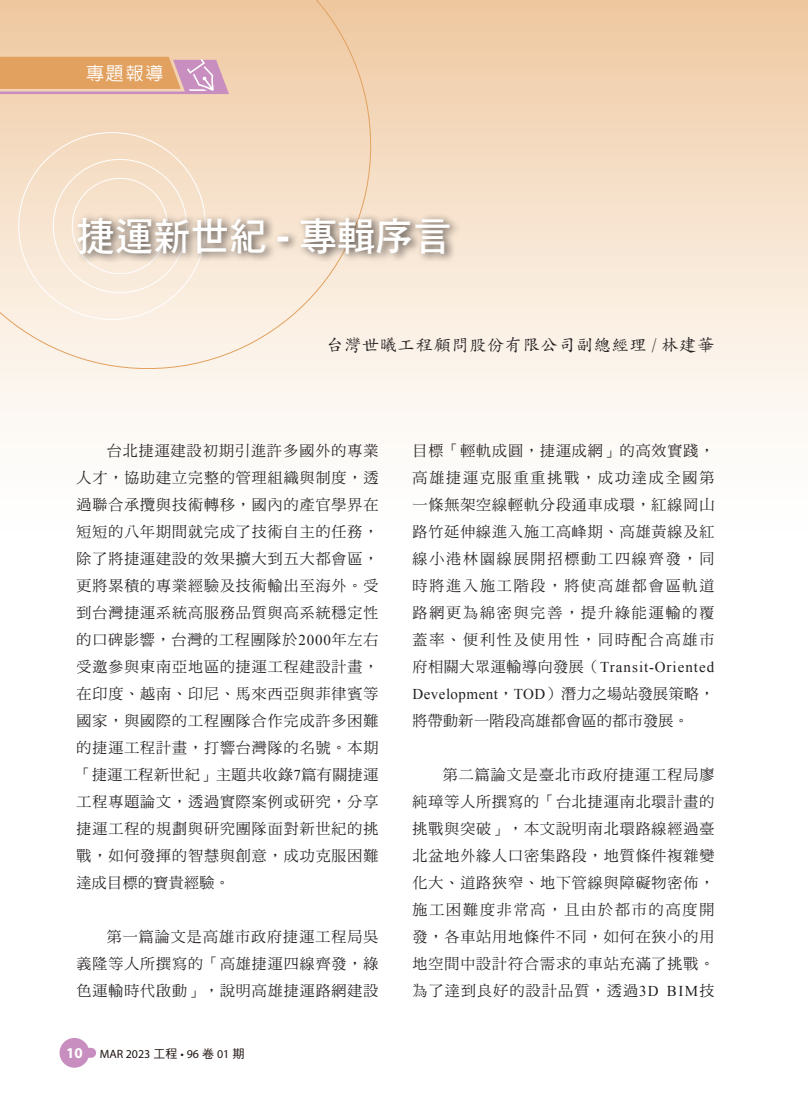
<style>
.page{position:relative;width:808px;height:1106px;background:#fff}
.page>*{position:absolute;margin:0;border:0;box-sizing:border-box;transform-origin:0 0}
.t1{font:39px "DF Hei Std W7";color:#fff}
.t2{font:500 18px "AR Hei B5";color:#fff}
.t3{font:17.25px "DF Kai Shu Std W5";letter-spacing:.035em;color:#231f20}
.t4{font:15px/27px "DF Ming Std W5";letter-spacing:.065em;color:#231f20;text-align:justify}
.t5{font:15px/27px "Times New Roman";letter-spacing:.035em;color:#231f20}
.t6{font:15px "DF Ming Std W5";letter-spacing:.025em;color:#231f20}
.t7{font:12px "Myriad Pro";color:#211613}
.s1{font-family:"Helvetica";font-weight:700}
.s2{font-family:"Times New Roman"}
.s3{font-weight:700;font-size:15px;color:#fff}
.s4{font-family:"DF Hei Std W5"}
.s5{font-family:"DF Ming Std W5"}
</style>
<div class="page">
<div style="left:0;top:0;width:808px;height:614px;background:linear-gradient(to bottom,#f0cda8,#fff)"></div>
<div style="left:60px;top:1037px;width:29px;height:30px;background:#c78ebf;border-radius:50%"></div>
<div style="left:70px;top:1047px;width:26px;height:10px;background:#c78ebf;border-radius:5px"></div>
<svg style="left:0;top:0;width:371px;height:369px;background:#f3dac2"></svg>
<div style="left:74px;top:212px;width:387px;height:52px;background:#231f20;opacity:.75"></div>
<p class="t2" style="left:86px;top:64px;width:79px">專題報導</p>
<h1 class="t1" style="left:77px;top:215px;width:377px">捷運新世紀 <span class="s1">-</span> 專輯序言</h1>
<p class="t3" style="left:327px;top:336px;width:389px">台灣世曦工程顧問股份有限公司副總經理 / 林建華</p>
<p class="t4" style="left:77px;top:437px;width:303px;text-indent:30px">台北捷運建設初期引進許多國外的專業人才，協助建立完整的管理組織與制度，透過聯合承攬與技術轉移，國內的產官學界在短短的八年期間就完成了技術自主的任務，除了將捷運建設的效果擴大到五大都會區，更將累積的專業經驗及技術輸出至海外。受到台灣捷運系統高服務品質與高系統穩定性的口碑影響，台灣的工程團隊於<span class="s2">2000</span>年左右受邀參與東南亞地區的捷運工程建設計畫，在印度、越南、印尼、馬來西亞與菲律賓等國家，與國際的工程團隊合作完成許多困難的捷運工程計畫，打響台灣隊的名號。本期「捷運工程新世紀」主題共收錄<span class="s2">7</span>篇有關捷運工程專題論文，透過實際案例或研究，分享捷運工程的規劃與研究團隊面對新世紀的挑戰，如何發揮的智慧與創意，成功克服困難達成目標的寶貴經驗。</p>
<p class="t4" style="left:77px;top:923px;width:303px;text-indent:30px">第一篇論文是高雄市政府捷運工程局吳義隆等人所撰寫的「高雄捷運四線齊發，綠色運輸時代啟動」，說明高雄捷運路網建設</p>
<p class="t7" style="left:66px;top:1046px;width:180px"><span class="s3">10</span> MAR 2023 <span class="s4">工程</span> • 96 <span class="s4">卷</span> 01 <span class="s4">期</span></p>
<p class="t4" style="left:412px;top:437px;width:303px">目標「輕軌成圓，捷運成網」的高效實踐，高雄捷運克服重重挑戰，成功達成全國第一條無架空線輕軌分段通車成環，紅線岡山路竹延伸線進入施工高峰期、高雄黃線及紅線小港林園線展開招標動工四線齊發，同時將進入施工階段，將使高雄都會區軌道路網更為綿密與完善，提升綠能運輸的覆蓋率、便利性及使用性，同時配合高雄市</p>
<p class="t5" style="left:412px;top:653px;width:303px"><span class="s5">府相關大眾運輸導向發展（</span>Transit-Oriented<br>Development<span class="s5">，</span>TOD<span class="s5">）潛力之場站發展策略，</span></p>
<p class="t6" style="left:412px;top:712px;width:278px">將帶動新一階段高雄都會區的都市發展。</p>
<p class="t4" style="left:412px;top:761px;width:303px;text-indent:30px">第二篇論文是臺北市政府捷運工程局廖純璋等人所撰寫的「台北捷運南北環計畫的挑戰與突破」，本文說明南北環路線經過臺北盆地外緣人口密集路段，地質條件複雜變化大、道路狹窄、地下管線與障礙物密佈，施工困難度非常高，且由於都市的高度開發，各車站用地條件不同，如何在狹小的用地空間中設計符合需求的車站充滿了挑戰。為了達到良好的設計品質，透過<span class="s2">3D BIM</span>技</p>
</div>
